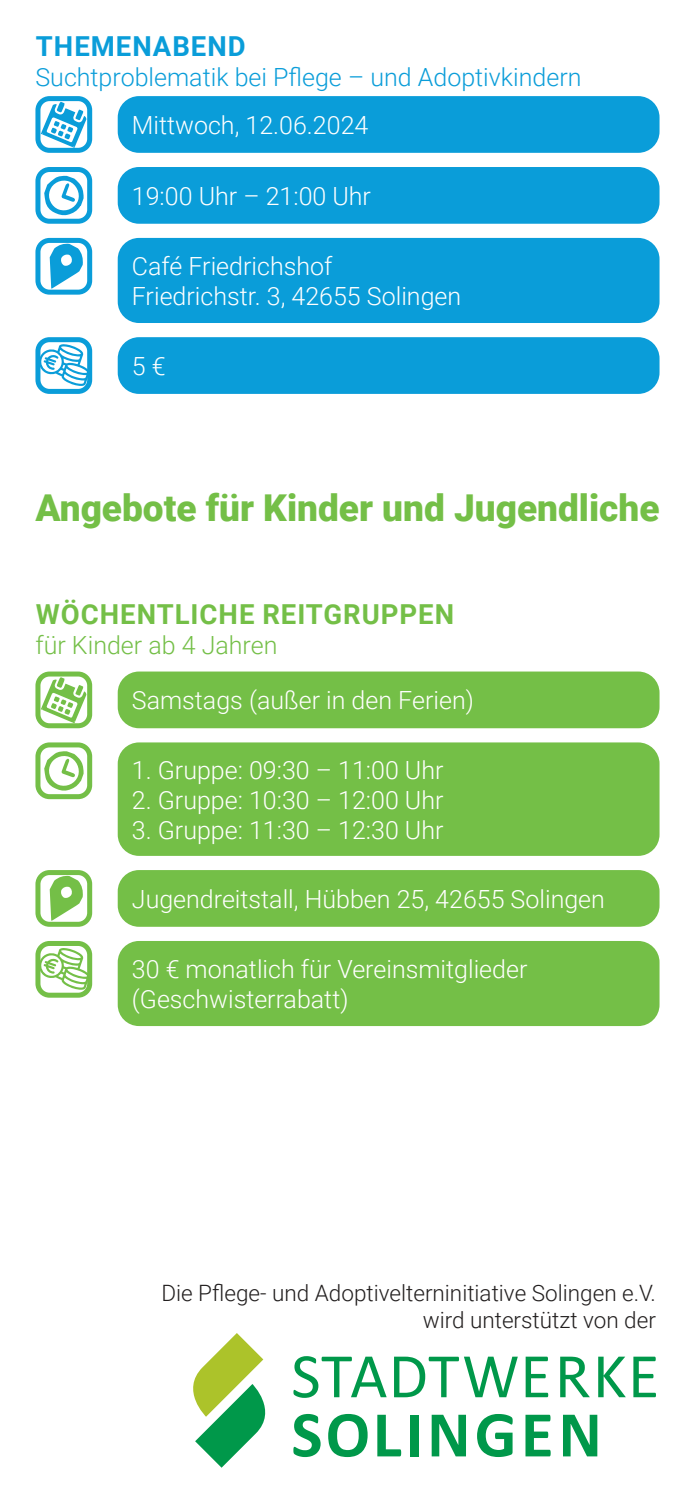
<style>
.page{position:relative;width:695px;height:1489px;background:#fff}
.page>*{position:absolute;margin:0;border:0;box-sizing:border-box;transform-origin:0 0}
.t1{font:900 37px "Roboto";color:#74bf47}
.t2{font:700 27.5px "Roboto";letter-spacing:.035em;color:#74bf47}
.t3{font:700 27.5px "Roboto";letter-spacing:.035em;color:#0a9dd9}
.t4{font:300 25px/30px "Roboto";color:#fff}
.t5{font:300 25px "Roboto";color:#0a9dd9}
.t6{font:300 25px "Roboto";color:#74bf47}
.t7{font:300 22.5px/27px "Roboto";color:#221f1f;text-align:right}
</style>
<div class="page">
<svg style="left:293px;top:1414px;width:27px;height:42px"></svg>
<svg style="left:328px;top:1413px;width:39px;height:43px"></svg>
<svg style="left:377px;top:1414px;width:24px;height:42px"></svg>
<div style="left:410px;top:1414px;width:8px;height:42px;background:#00984a"></div>
<svg style="left:431px;top:1414px;width:35px;height:42px"></svg>
<svg style="left:477px;top:1414px;width:35px;height:42px"></svg>
<svg style="left:525px;top:1414px;width:25px;height:42px"></svg>
<svg style="left:563px;top:1414px;width:34px;height:42px"></svg>
<svg style="left:293px;top:1356px;width:93px;height:41px"></svg>
<svg style="left:394px;top:1356px;width:123px;height:41px"></svg>
<svg style="left:525px;top:1356px;width:23px;height:40px"></svg>
<svg style="left:560px;top:1356px;width:29px;height:40px"></svg>
<svg style="left:598px;top:1356px;width:27px;height:40px"></svg>
<svg style="left:633px;top:1356px;width:23px;height:40px"></svg>
<svg style="left:193px;top:1333px;width:73px;height:134px"></svg>
<div style="left:35px;top:96px;width:57px;height:57px;border:5px solid #0a9dd9;border-radius:12px"></div>
<svg style="left:41px;top:102px;width:45px;height:46px"></svg>
<div style="left:118px;top:96px;width:541px;height:57px;background:#0a9dd9;border-radius:21px"></div>
<div style="left:35px;top:167px;width:57px;height:57px;border:5px solid #0a9dd9;border-radius:12px"></div>
<svg style="left:44px;top:176px;width:40px;height:40px"></svg>
<div style="left:118px;top:167px;width:541px;height:57px;background:#0a9dd9;border-radius:21px"></div>
<div style="left:35px;top:238px;width:57px;height:56px;border:5px solid #0a9dd9;border-radius:12px"></div>
<svg style="left:50px;top:243px;width:33px;height:45px"></svg>
<div style="left:118px;top:238px;width:541px;height:85px;background:#0a9dd9;border-radius:21px"></div>
<div style="left:35px;top:337px;width:57px;height:57px;border:5px solid #0a9dd9;border-radius:12px"></div>
<svg style="left:39px;top:344px;width:50px;height:42px"></svg>
<div style="left:118px;top:337px;width:541px;height:57px;background:#0a9dd9;border-radius:21px"></div>
<div style="left:35px;top:671px;width:57px;height:57px;border:5px solid #74bf47;border-radius:12px"></div>
<svg style="left:41px;top:677px;width:45px;height:46px"></svg>
<div style="left:118px;top:671px;width:541px;height:57px;background:#74bf47;border-radius:21px"></div>
<div style="left:35px;top:742px;width:57px;height:57px;border:5px solid #74bf47;border-radius:12px"></div>
<svg style="left:44px;top:751px;width:40px;height:40px"></svg>
<div style="left:118px;top:742px;width:541px;height:113px;background:#74bf47;border-radius:21px"></div>
<div style="left:35px;top:870px;width:57px;height:56px;border:5px solid #74bf47;border-radius:12px"></div>
<svg style="left:50px;top:875px;width:33px;height:45px"></svg>
<div style="left:118px;top:870px;width:541px;height:56px;background:#74bf47;border-radius:21px"></div>
<div style="left:35px;top:940px;width:57px;height:57px;border:5px solid #74bf47;border-radius:12px"></div>
<svg style="left:39px;top:947px;width:50px;height:42px"></svg>
<div style="left:118px;top:940px;width:541px;height:86px;background:#74bf47;border-radius:21px"></div>
<p class="t3" style="left:36px;top:35px;width:211px">THEMENABEND</p>
<p class="t5" style="left:35px;top:60px;width:547px">Suchtproblematik bei P昀氀ege – und Adoptivkindern</p>
<p class="t4" style="left:132px;top:112px;width:238px">Mittwoch, 12.06.2024</p>
<p class="t4" style="left:132px;top:183px;width:240px">19:00 Uhr – 21:00 Uhr</p>
<p class="t4" style="left:132px;top:253px;width:331px">Café Friedrichshof<br>Friedrichstr. 3, 42655 Solingen</p>
<p class="t4" style="left:132px;top:353px;width:35px">5 €</p>
<h1 class="t1" style="left:35px;top:492px;width:625px">Angebote für Kinder und Jugendliche</h1>
<p class="t2" style="left:36px;top:603px;width:419px">WÖCHENTLICHE REITGRUPPEN</p>
<p class="t6" style="left:35px;top:634px;width:243px">für Kinder ab 4 Jahren</p>
<p class="t4" style="left:132px;top:687px;width:343px">Samstags (außer in den Ferien)</p>
<p class="t4" style="left:132px;top:756px;width:313px">1. Gruppe: 09:30 – 11:00 Uhr</p>
<p class="t4" style="left:132px;top:786px;width:313px">2. Gruppe: 10:30 – 12:00 Uhr</p>
<p class="t4" style="left:132px;top:816px;width:313px">3. Gruppe: 11:30 – 12:30 Uhr</p>
<p class="t4" style="left:132px;top:885px;width:474px">Jugendreitstall, Hübben 25, 42655 Solingen</p>
<p class="t4" style="left:132px;top:955px;width:397px">30 € monatlich für Vereinsmitglieder (Geschwisterrabatt)</p>
<p class="t7" style="left:161px;top:1278px;width:496px">Die P昀氀ege- und Adoptivelterninitiative Solingen e.V. wird unterstützt von der</p>
</div>
